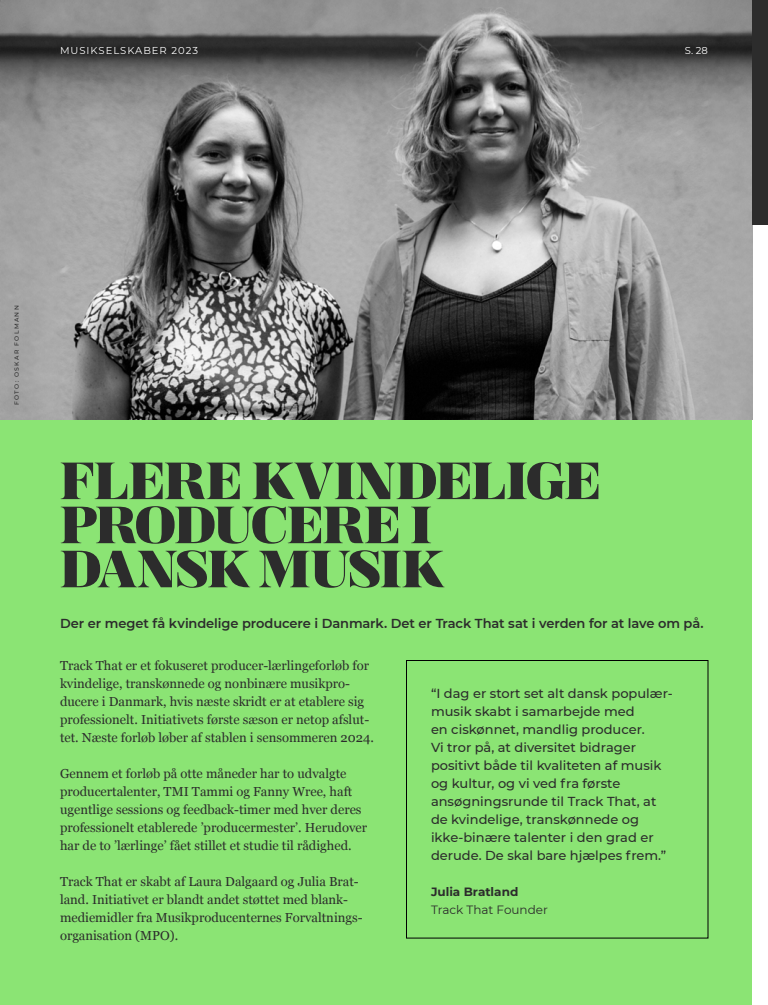
<style>
.page{position:relative;width:768px;height:1005px;background:#fff}
.page>*{position:absolute;margin:0;border:0;box-sizing:border-box;transform-origin:0 0}
.t1{font:52.9px/44.1px "Magnel";letter-spacing:-.01em;color:#2c2c2c}
.t2{font:13px/18px "Georgia";color:#2c2c2c}
.t3{font:500 13px/18px "Montserrat";color:#2c2c2c}
.t4{font:600 13px "Montserrat";letter-spacing:-.005em;color:#2c2c2c}
.t5{font:12px "Montserrat";color:#2c2c2c}
.t6{font:700 12px "Montserrat";color:#2c2c2c}
.t7{font:10px "Montserrat";letter-spacing:.1em;color:#fff}
.t8{font:500 6px "Montserrat";letter-spacing:.22em;color:#2c2c2c}
</style>
<div class="page">
<div style="left:0;top:0;width:752px;height:1005px;background:#8be474"></div>
<img style="left:0;top:0;width:752px;height:420px">
<div style="left:752px;top:0;width:16px;height:225px;background:#2c2c2c"></div>
<div style="left:406px;top:660px;width:302px;height:279px;border:1px solid #000"></div>
<p class="t7" style="left:60px;top:43px;width:140px">MUSIKSELSKABER 2023</p>
<p class="t7" style="left:685px;top:43px;width:25px">S. 28</p>
<p class="t8" style="left:13px;top:405px;width:101px;rotate:-90deg">FOTO: OSKAR FOLMANN</p>
<h1 class="t1" style="left:60px;top:459px;width:542px">FLERE KVINDELIGE<br>PRODUCERE I<br>DANSK MUSIK</h1>
<p class="t4" style="left:60px;top:614px;width:645px">Der er meget få kvindelige producere i Danmark. Det er Track That sat i verden for at lave om på.</p>
<p class="t2" style="left:60px;top:656px;width:316px">Track That er et fokuseret producer-lærlingeforløb for kvindelige, transkønnede og nonbinære musikpro&shy;ducere i Danmark, hvis næste skridt er at etablere sig professionelt. Initiativets første sæson er netop afslut&shy;tet. Næste forløb løber af stablen i sensommeren 2024.</p>
<p class="t2" style="left:60px;top:764px;width:309px">Gennem et forløb på otte måneder har to udvalgte producertalenter, TMI Tammi og Fanny Wree, haft ugentlige sessions og feedback-timer med hver deres professionelt etablerede ’producermester’. Herudover har de to ’lærlinge’ fået stillet et studie til rådighed.</p>
<p class="t2" style="left:60px;top:872px;width:304px">Track That er skabt af Laura Dalgaard og Julia Brat&shy;land. Initiativet er blandt andet støttet med blank&shy;mediemidler fra Musikproducenternes Forvaltnings&shy;organisation (MPO).</p>
<p class="t3" style="left:431px;top:683px;width:243px">“I dag er stort set alt dansk populær&shy;musik skabt i samarbejde med<br>en ciskønnet, mandlig producer.<br>Vi tror på, at diversitet bidrager positivt både til kvaliteten af musik og kultur, og vi ved fra første ansøgningsrunde til Track That, at de kvindelige, transkønnede og ikke-binære talenter i den grad er derude. De skal bare hjælpes frem.”</p>
<p class="t6" style="left:431px;top:883px;width:89px">Julia Bratland</p>
<p class="t5" style="left:431px;top:901px;width:118px">Track That Founder</p>
</div>
